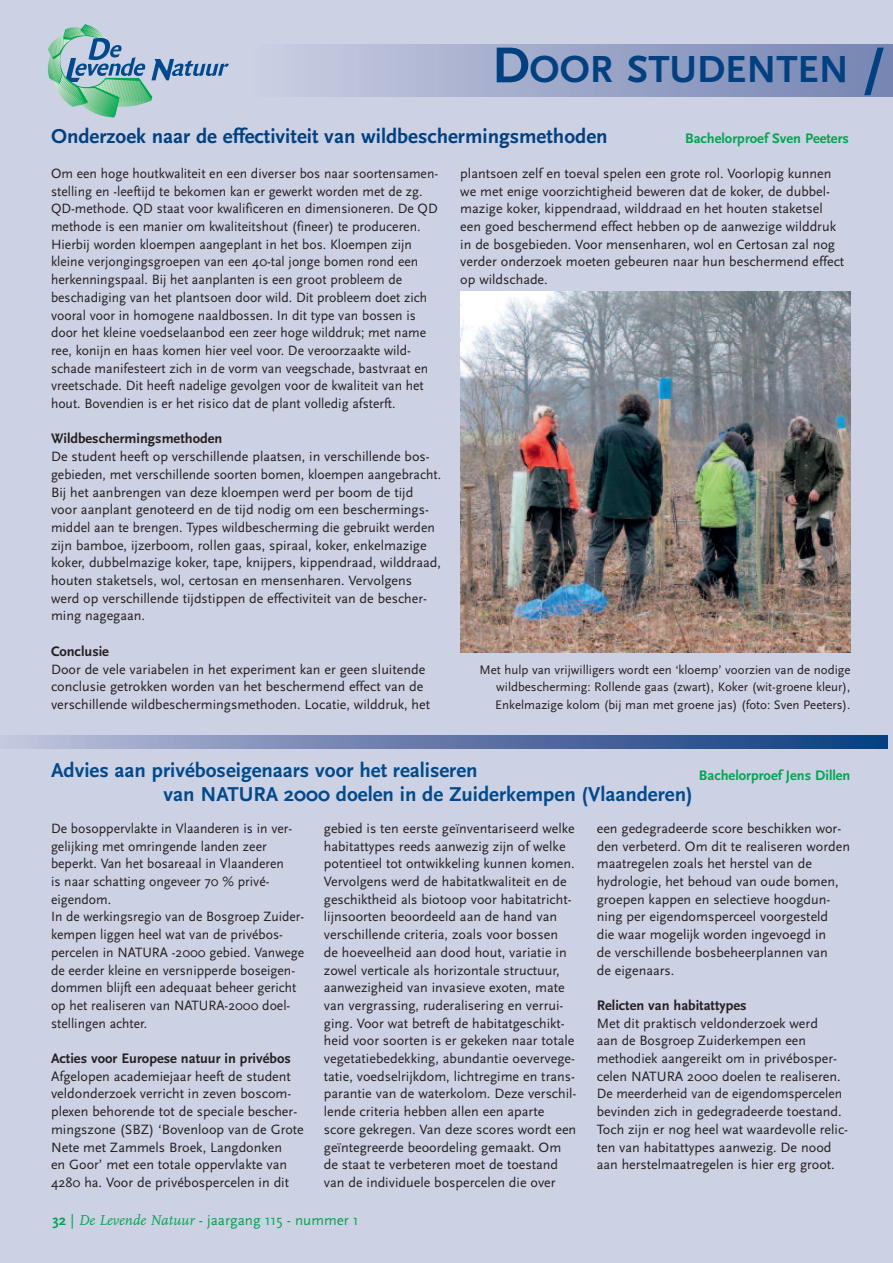
<style>
.page{position:relative;width:893px;height:1263px;background:#cdd1e4}
.page>*{position:absolute;margin:0;border:0;box-sizing:border-box;transform-origin:0 0}
.t1{font:700 39.45px "Scala Sans";color:#014181}
.t2{font:700 21px/24px "Scala Sans";color:#004a8d}
.t3{font:700 21px "Scala Sans";color:#014181}
.t4{font:15px "Scala Sans";color:#00a54f}
.t5{font:700 14.4px "Scala Sans";color:#231f20}
.t6{font:700 14.4px "Scala Sans";color:#00a54f}
.t7{font:14.1px/17.7px "Scala Sans";color:#231f20}
.t8{font:12.9px/17.7px "Scala Sans";color:#231f20;text-align:justify}
.s1{font-size:52.5px}
.s2{font-weight:700}
.s3{font-family:"FF Scala";font-style:italic}
</style>
<div class="page">
<img style="left:5px;top:736px;width:882px;height:12px">
<svg style="left:47px;top:24px;width:182px;height:93px"></svg>
<img style="left:460px;top:291px;width:390px;height:362px">
<h1 class="t1" style="left:492px;top:46px;width:394px"><span class="s1">D</span>OOR STUDENTEN <span class="s1">/</span></h1>
<h2 class="t3" style="left:51px;top:124px;width:558px">Onderzoek naar de effectiviteit van wildbeschermingsmethoden</h2>
<p class="t6" style="left:685px;top:130px;width:165px">Bachelorproef Sven Peeters</p>
<p class="t7" style="left:51px;top:164px;width:389px">Om een hoge houtkwaliteit en een diverser bos naar soortensamen&shy;stelling en -leeftijd te bekomen kan er gewerkt worden met de zg.<br>QD-methode. QD staat voor kwalificeren en dimensioneren. De QD methode is een manier om kwaliteitshout (fineer) te produceren.<br>Hierbij worden kloempen aangeplant in het bos. Kloempen zijn kleine verjongingsgroepen van een 40-tal jonge bomen rond een herkenningspaal. Bij het aanplanten is een groot probleem de beschadiging van het plantsoen door wild. Dit probleem doet zich vooral voor in homogene naaldbossen. In dit type van bossen is door het kleine voedselaanbod een zeer hoge wilddruk; met name ree, konijn en haas komen hier veel voor. De veroorzaakte wild&shy;schade manifesteert zich in de vorm van veegschade, bastvraat en vreetschade. Dit heeft nadelige gevolgen voor de kwaliteit van het hout. Bovendien is er het risico dat de plant volledig afsterft.</p>
<p class="t5" style="left:51px;top:430px;width:173px">Wildbeschermingsmethoden</p>
<p class="t7" style="left:51px;top:447px;width:392px">De student heeft op verschillende plaatsen, in verschillende bos&shy;gebieden, met verschillende soorten bomen, kloempen aangebracht.<br>Bij het aanbrengen van deze kloempen werd per boom de tijd voor aanplant genoteerd en de tijd nodig om een beschermings&shy;middel aan te brengen. Types wildbescherming die gebruikt werden zijn bamboe, ijzerboom, rollen gaas, spiraal, koker, enkelmazige koker, dubbelmazige koker, tape, knijpers, kippendraad, wilddraad, houten staketsels, wol, certosan en mensenharen. Vervolgens werd op verschillende tijdstippen de effectiviteit van de bescher&shy;ming nagegaan.</p>
<p class="t5" style="left:51px;top:642px;width:60px">Conclusie</p>
<p class="t7" style="left:51px;top:660px;width:381px">Door de vele variabelen in het experiment kan er geen sluitende conclusie getrokken worden van het beschermend effect van de verschillende wildbeschermingsmethoden. Locatie, wilddruk, het</p>
<p class="t7" style="left:460px;top:164px;width:385px">plantsoen zelf en toeval spelen een grote rol. Voorlopig kunnen we met enige voorzichtigheid beweren dat de koker, de dubbel&shy;mazige koker, kippendraad, wilddraad en het houten staketsel een goed beschermend effect hebben op de aanwezige wilddruk in de bosgebieden. Voor mensenharen, wol en Certosan zal nog verder onderzoek moeten gebeuren naar hun beschermend effect op wildschade.</p>
<p class="t8" style="left:495px;top:660px;width:357px;text-indent:-16px">Met hulp van vrijwilligers wordt een ‘kloemp’ voorzien van de nodige wildbescherming: Rollende gaas (zwart), Koker (wit-groene kleur), Enkelmazige kolom (bij man met groene jas) (foto: Sven Peeters).</p>
<h2 class="t2" style="left:163px;top:757px;width:531px;text-indent:-112px">Advies aan privéboseigenaars voor het realiseren<br>van NATURA 2000 doelen in de Zuiderkempen (Vlaanderen)</h2>
<p class="t6" style="left:699px;top:766px;width:153px">Bachelorproef Jens Dillen</p>
<p class="t7" style="left:51px;top:819px;width:255px">De bosoppervlakte in Vlaanderen is in ver&shy;gelijking met omringende landen zeer beperkt. Van het bosareaal in Vlaanderen<br>is naar schatting ongeveer 70 % privé&shy;eigendom.<br>In de werkingsregio van de Bosgroep Zuider&shy;kempen liggen heel wat van de privébos&shy;percelen in NATURA -2000 gebied. Vanwege de eerder kleine en versnipperde boseigen&shy;dommen blijft een adequaat beheer gericht op het realiseren van NATURA-2000 doel&shy;stellingen achter.</p>
<p class="t5" style="left:51px;top:1050px;width:241px">Acties voor Europese natuur in privébos</p>
<p class="t7" style="left:51px;top:1067px;width:254px">Afgelopen academiejaar heeft de student veldonderzoek verricht in zeven boscom&shy;plexen behorende tot de speciale bescher&shy;mingszone (SBZ) ‘Bovenloop van de Grote Nete met Zammels Broek, Langdonken<br>en Goor’ met een totale oppervlakte van 4280 ha. Voor de privébospercelen in dit</p>
<p class="t7" style="left:324px;top:819px;width:254px">gebied is ten eerste geïnventariseerd welke habitattypes reeds aanwezig zijn of welke potentieel tot ontwikkeling kunnen komen.<br>Vervolgens werd de habitatkwaliteit en de geschiktheid als biotoop voor habitatricht&shy;lijnsoorten beoordeeld aan de hand van verschillende criteria, zoals voor bossen<br>de hoeveelheid aan dood hout, variatie in zowel verticale als horizontale structuur, aanwezigheid van invasieve exoten, mate van vergrassing, ruderalisering en verrui&shy;ging. Voor wat betreft de habitatgeschikt&shy;heid voor soorten is er gekeken naar totale vegetatiebedekking, abundantie oevervege&shy;tatie, voedselrijkdom, lichtregime en trans&shy;parantie van de waterkolom. Deze verschil&shy;lende criteria hebben allen een aparte score gekregen. Van deze scores wordt een geïntegreerde beoordeling gemaakt. Om de staat te verbeteren moet de toestand van de individuele bospercelen die over</p>
<p class="t4" style="left:53px;top:1211px;width:308px"><span class="s2">32</span> | <span class="s3">De Levende Natuur</span> - jaargang 115 - nummer 1</p>
<p class="t7" style="left:597px;top:819px;width:255px">een gedegradeerde score beschikken wor&shy;den verbeterd. Om dit te realiseren worden maatregelen zoals het herstel van de hydrologie, het behoud van oude bomen, groepen kappen en selectieve hoogdun&shy;ning per eigendomsperceel voorgesteld<br>die waar mogelijk worden ingevoegd in<br>de verschillende bosbeheerplannen van<br>de eigenaars.</p>
<p class="t5" style="left:597px;top:996px;width:151px">Relicten van habitattypes</p>
<p class="t7" style="left:597px;top:1014px;width:253px">Met dit praktisch veldonderzoek werd<br>aan de Bosgroep Zuiderkempen een methodiek aangereikt om in privébosper&shy;celen NATURA 2000 doelen te realiseren.<br>De meerderheid van de eigendomspercelen bevinden zich in gedegradeerde toestand.<br>Toch zijn er nog heel wat waardevolle relic&shy;ten van habitattypes aanwezig. De nood aan herstelmaatregelen is hier erg groot.</p>
</div>
